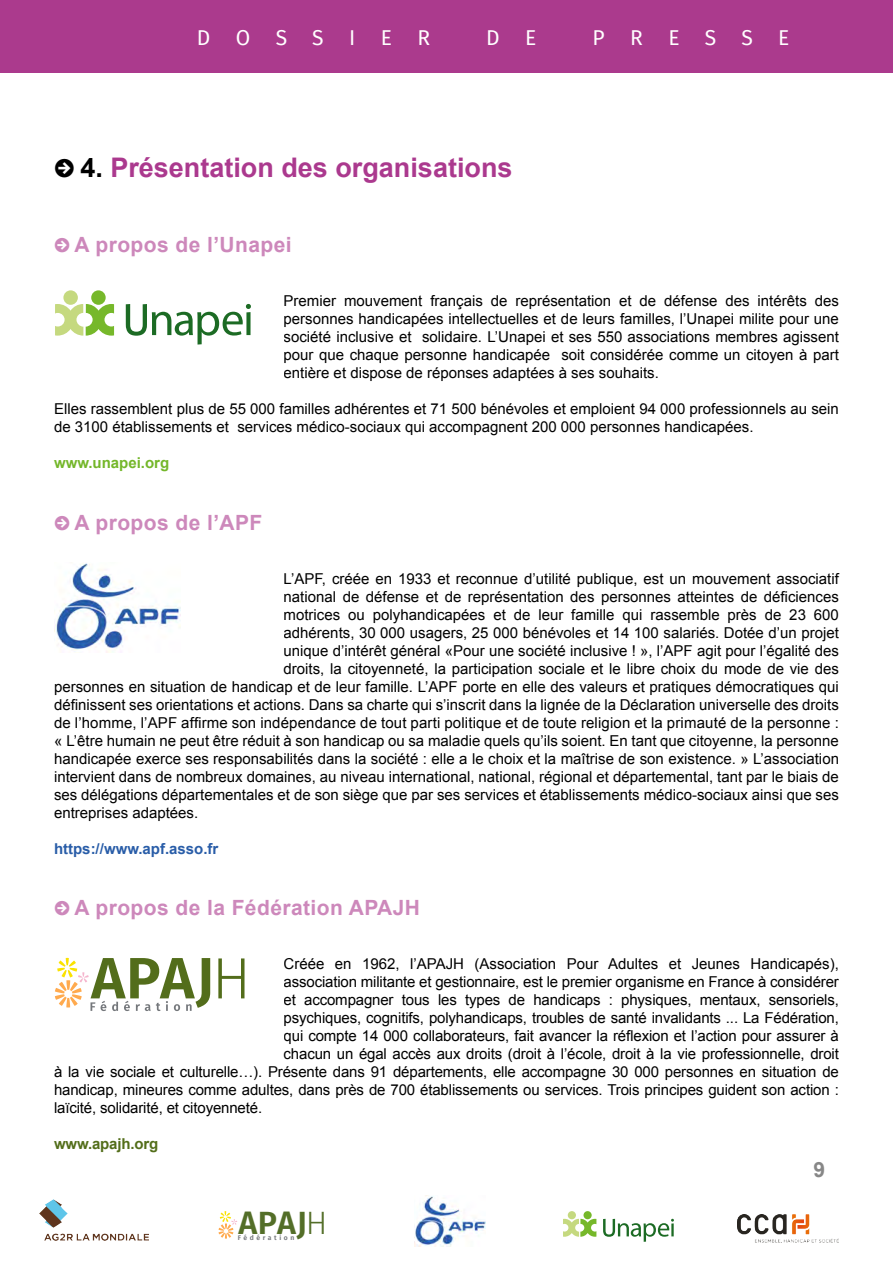
<style>
.page{position:relative;width:893px;height:1263px;background:#fff}
.page>*{position:absolute;margin:0;border:0;box-sizing:border-box;transform-origin:0 0}
.t1{font:600 32.25px "Fira Sans";color:#536e28}
.t2{font:700 27px "Arial";color:#ab398e}
.t3{font:700 21px "Arial";letter-spacing:.02em;color:#cd88bb}
.t4{font:21px "Fira Sans";letter-spacing:1.21em;color:#fff}
.t5{font:700 21px "Arial";color:#878787}
.t6{font:15px/18px "Arial";color:#000;text-align:justify}
.t7{font:700 15px "Arial";color:#295da8}
.t8{font:700 15px "Arial";color:#74b72a}
.t9{font:700 15px "Arial";letter-spacing:-.01em;color:#536e1a}
.t10{font:600 6.75px "Fira Sans";letter-spacing:.385em;color:#74777b}
.s1{font-family:"Klavika Arrows";color:#000}
.s2{color:#000}
.s3{font-family:"Klavika Arrows"}
.s4{font-weight:300}
</style>
<div class="page">
<div style="left:568px;top:1211px;width:8px;height:8px;background:#c5d97f;border-radius:50%"></div>
<svg style="left:563px;top:1219px;width:33px;height:18px"></svg>
<div style="left:583px;top:1211px;width:9px;height:8px;background:#76b82a;border-radius:50%"></div>
<svg style="left:603px;top:1219px;width:71px;height:23px"></svg>
<svg style="left:219px;top:1211px;width:18px;height:27px"></svg>
<img style="left:738px;top:1214px;width:101px;height:28px">
<img style="left:40px;top:1199px;width:108px;height:42px">
<img style="left:414px;top:1195px;width:71px;height:52px">
<div style="left:0;top:0;width:893px;height:72px;background:#ab3a8d"></div>
<div style="left:63px;top:290px;width:15px;height:15px;background:#c5d97f;border-radius:50%"></div>
<svg style="left:55px;top:304px;width:59px;height:32px"></svg>
<div style="left:91px;top:290px;width:15px;height:15px;background:#76b82a;border-radius:50%"></div>
<svg style="left:126px;top:304px;width:125px;height:41px"></svg>
<img style="left:55px;top:563px;width:125px;height:89px">
<svg style="left:218px;top:958px;width:26px;height:40px"></svg>
<svg style="left:55px;top:958px;width:155px;height:53px"></svg>
<p class="t4" style="left:197px;top:22px;width:235px">DOSSIER</p>
<p class="t4" style="left:486px;top:22px;width:52px">D E</p>
<p class="t4" style="left:593px;top:22px;width:198px">PRESSE</p>
<p class="t2" style="left:54px;top:149px;width:460px"><span class="s1">R</span> <span class="s2">4.</span> Présentation des organisations</p>
<p class="t3" style="left:54px;top:231px;width:239px"><span class="s3">R</span> A propos de l’Unapei</p>
<p class="t6" style="left:284px;top:292px;width:557px">Premier mouvement français de représentation et de défense des intérêts des personnes handicapées intellectuelles et de leurs familles, l’Unapei milite pour une société inclusive et solidaire. L’Unapei et ses 550 associations membres agissent pour que chaque personne handicapée soit considérée comme un citoyen à part entière et dispose de réponses adaptées à ses souhaits.</p>
<p class="t6" style="left:54px;top:400px;width:786px">Elles rassemblent plus de 55 000 familles adhérentes et 71 500 bénévoles et emploient 94 000 professionnels au sein de 3100 établissements et services médico-sociaux qui accompagnent 200 000 personnes handicapées.</p>
<p class="t8" style="left:54px;top:453px;width:117px">www.unapei.org</p>
<p class="t3" style="left:54px;top:508px;width:210px"><span class="s3">R</span> A propos de l’APF</p>
<p class="t6" style="left:284px;top:569px;width:557px">L’APF, créée en 1933 et reconnue d’utilité publique, est un mouvement associatif</p>
<p class="t6" style="left:284px;top:587px;width:557px">national de défense et de représentation des personnes atteintes de déficiences</p>
<p class="t6" style="left:284px;top:605px;width:557px">motrices ou polyhandicapées et de leur famille qui rassemble près de 23 600</p>
<p class="t6" style="left:284px;top:623px;width:557px">adhérents, 30 000 usagers, 25 000 bénévoles et 14 100 salariés. Dotée d’un projet</p>
<p class="t6" style="left:284px;top:641px;width:557px">unique d’intérêt général «Pour une société inclusive ! », l’APF agit pour l’égalité des</p>
<p class="t6" style="left:284px;top:659px;width:557px">droits, la citoyenneté, la participation sociale et le libre choix du mode de vie des</p>
<p class="t6" style="left:54px;top:677px;width:786px">personnes en situation de handicap et de leur famille. L’APF porte en elle des valeurs et pratiques démocratiques qui</p>
<p class="t6" style="left:54px;top:695px;width:786px">définissent ses orientations et actions. Dans sa charte qui s’inscrit dans la lignée de la Déclaration universelle des droits</p>
<p class="t6" style="left:54px;top:713px;width:786px">de l’homme, l’APF affirme son indépendance de tout parti politique et de toute religion et la primauté de la personne :</p>
<p class="t6" style="left:54px;top:731px;width:786px">« L’être humain ne peut être réduit à son handicap ou sa maladie quels qu’ils soient. En tant que citoyenne, la personne</p>
<p class="t6" style="left:54px;top:749px;width:786px">handicapée exerce ses responsabilités dans la société : elle a le choix et la maîtrise de son existence. » L’association</p>
<p class="t6" style="left:54px;top:767px;width:786px">intervient dans de nombreux domaines, au niveau international, national, régional et départemental, tant par le biais de</p>
<p class="t6" style="left:54px;top:785px;width:786px">ses délégations départementales et de son siège que par ses services et établissements médico-sociaux ainsi que ses</p>
<p class="t6" style="left:54px;top:803px;width:146px">entreprises adaptées.</p>
<p class="t7" style="left:54px;top:838px;width:166px">https://www.apf.asso.fr</p>
<p class="t3" style="left:54px;top:893px;width:368px"><span class="s3">R</span> A propos de la Fédération APAJH</p>
<p class="t6" style="left:284px;top:955px;width:557px">Créée en 1962, l’APAJH (Association Pour Adultes et Jeunes Handicapés),</p>
<p class="t6" style="left:284px;top:973px;width:557px">association militante et gestionnaire, est le premier organisme en France à considérer</p>
<p class="t6" style="left:284px;top:991px;width:557px">et accompagner tous les types de handicaps : physiques, mentaux, sensoriels,</p>
<p class="t6" style="left:284px;top:1009px;width:557px">psychiques, cognitifs, polyhandicaps, troubles de santé invalidants ... La Fédération,</p>
<p class="t6" style="left:284px;top:1027px;width:557px">qui compte 14 000 collaborateurs, fait avancer la réflexion et l’action pour assurer à</p>
<p class="t6" style="left:284px;top:1045px;width:557px">chacun un égal accès aux droits (droit à l’école, droit à la vie professionnelle, droit</p>
<p class="t6" style="left:54px;top:1063px;width:786px">à la vie sociale et culturelle…). Présente dans 91 départements, elle accompagne 30 000 personnes en situation de</p>
<p class="t6" style="left:54px;top:1081px;width:786px">handicap, mineures comme adultes, dans près de 700 établissements ou services. Trois principes guident son action :</p>
<p class="t6" style="left:54px;top:1099px;width:210px">laïcité, solidarité, et citoyenneté.</p>
<p class="t9" style="left:54px;top:1134px;width:106px">www.apajh.org</p>
<p class="t5" style="left:813px;top:1156px;width:13px">9</p>
<p class="t1" style="left:239px;top:1196px;width:90px">APAJ<span class="s4">H</span></p>
<p class="t10" style="left:238px;top:1232px;width:58px">Fédération</p>
</div>
